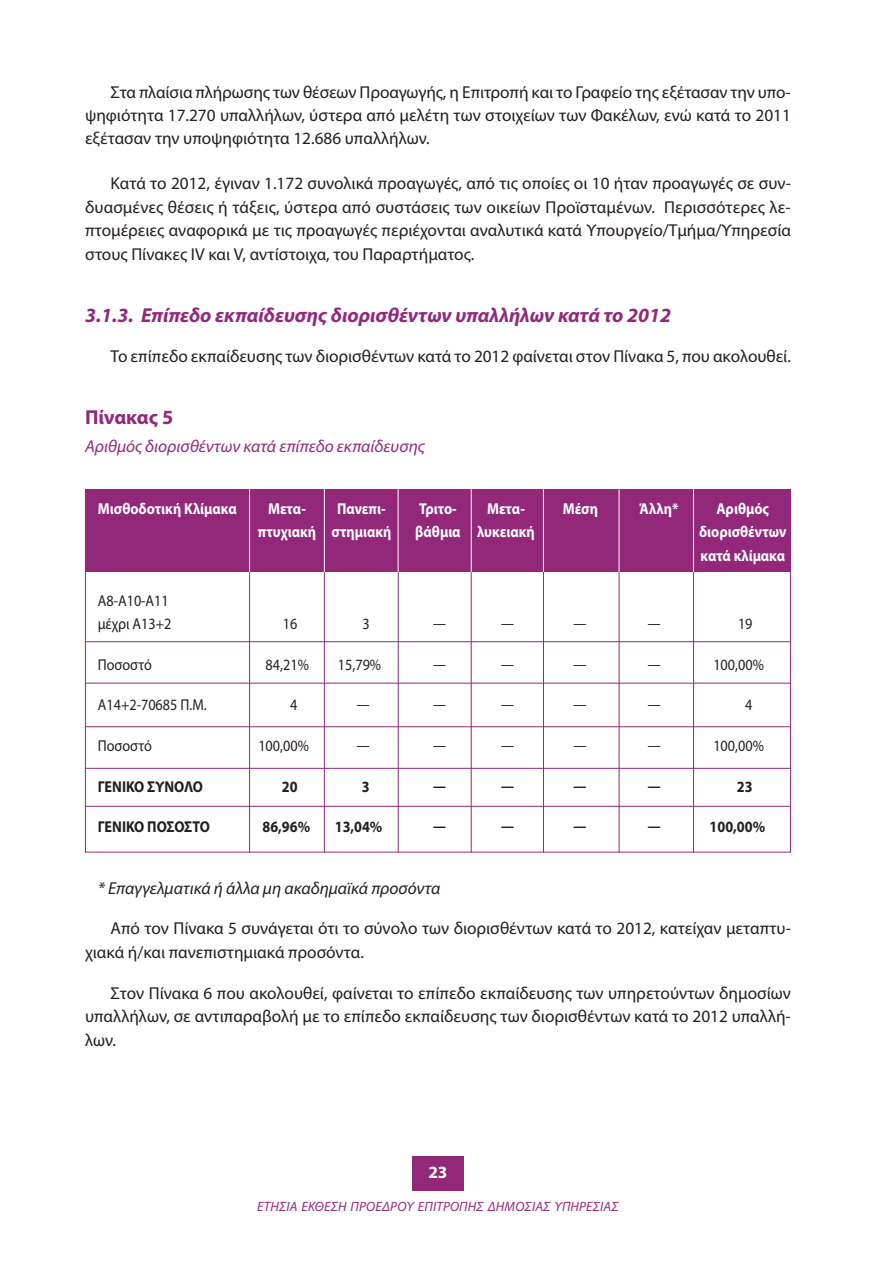
<style>
.page{position:relative;width:893px;height:1263px;background:#fff}
.page>*{position:absolute;margin:0;border:0;box-sizing:border-box;transform-origin:0 0}
.t1{font:italic 700 20.25px "Myriad Pro";color:#93287b}
.t2{font:700 20.25px "Myriad Pro";color:#93287b}
.t3{font:17.25px/23.5px "Myriad Pro";color:#231f20;text-align:justify}
.t4{font:italic 17.25px "Myriad Pro";color:#93287b}
.t5{font:italic 17.25px "Myriad Pro";color:#231f20}
.t6{font:700 17.25px "Myriad Pro";color:#fff}
.t7{font:700 15.75px/23.5px "Myriad Pro";color:#fff;scale:.9 1}
.t8{font:15.75px/23.5px "Myriad Pro";color:#231f20;scale:.9 1}
.t9{font:700 15.75px "Myriad Pro";color:#231f20;scale:.9 1}
.t10{font:15px "Lucida Grande";color:#231f20;scale:.9 1}
.t11{font:700 15px "Lucida Grande";color:#231f20;scale:.9 1}
.t12{font:italic 13.5px "Myriad Pro";letter-spacing:.015em;color:#93287b}
</style>
<div class="page">
<div style="left:412px;top:1157px;width:51px;height:34px;background:#93287b"></div>
<hr style="left:249px;top:569px;width:1px;height:283px;background:#93287b">
<hr style="left:324px;top:569px;width:1px;height:283px;background:#93287b">
<hr style="left:398px;top:568px;width:1px;height:284px;background:#93287b">
<hr style="left:471px;top:568px;width:1px;height:284px;background:#93287b">
<hr style="left:543px;top:568px;width:1px;height:284px;background:#93287b">
<hr style="left:693px;top:569px;width:1px;height:283px;background:#93287b">
<hr style="left:619px;top:569px;width:1px;height:284px;background:#93287b">
<div style="left:85px;top:490px;width:706px;height:82px;background:#93287b"></div>
<hr style="left:249px;top:489px;width:1px;height:83px;background:#fff">
<hr style="left:324px;top:489px;width:1px;height:83px;background:#fff">
<hr style="left:398px;top:489px;width:1px;height:83px;background:#fff">
<hr style="left:471px;top:489px;width:1px;height:83px;background:#fff">
<hr style="left:543px;top:489px;width:1px;height:83px;background:#fff">
<hr style="left:693px;top:489px;width:1px;height:83px;background:#fff">
<hr style="left:85px;top:641px;width:706px;height:1px;background:#93287b">
<hr style="left:85px;top:683px;width:706px;height:1px;background:#93287b">
<hr style="left:85px;top:726px;width:706px;height:1px;background:#93287b">
<hr style="left:85px;top:768px;width:706px;height:1px;background:#93287b">
<hr style="left:85px;top:806px;width:706px;height:1px;background:#93287b">
<hr style="left:619px;top:489px;width:1px;height:83px;background:#fff">
<p class="t3" style="left:85px;top:82px;width:707px;text-indent:26px">Στα πλαίσια πλήρωσης των θέσεων Προαγωγής, η Επιτροπή και το Γραφείο της εξέτασαν την υπο&shy;ψηφιότητα 17.270 υπαλλήλων, ύστερα από μελέτη των στοιχείων των Φακέλων, ενώ κατά το 2011 εξέτασαν την υποψηφιότητα 12.686 υπαλλήλων.</p>
<p class="t3" style="left:85px;top:173px;width:708px;text-indent:26px">Κατά το 2012, έγιναν 1.172 συνολικά προαγωγές, από τις οποίες οι 10 ήταν προαγωγές σε συν&shy;δυασμένες θέσεις ή τάξεις, ύστερα από συστάσεις των οικείων Προϊσταμένων. Περισσότερες λε&shy;πτομέρειες αναφορικά με τις προαγωγές περιέχονται αναλυτικά κατά Υπουργείο/Τμήμα/Υπηρεσία στους Πίνακες IV και V, αντίστοιχα, του Παραρτήματος.</p>
<p class="t1" style="left:85px;top:307px;width:588px">3.1.3. Επίπεδο εκπαίδευσης διορισθέντων υπαλλήλων κατά το 2012</p>
<p class="t3" style="left:111px;top:346px;width:682px">Το επίπεδο εκπαίδευσης των διορισθέντων κατά το 2012 φαίνεται στον Πίνακα 5, που ακολουθεί.</p>
<p class="t2" style="left:85px;top:410px;width:90px">Πίνακας 5</p>
<p class="t4" style="left:85px;top:440px;width:341px">Αριθμός διορισθέντων κατά επίπεδο εκπαίδευσης</p>
<p class="t7" style="left:98px;top:498px;width:156px">Μισθοδοτική Κλίμακα</p>
<p class="t7" style="left:268px;top:498px;width:44px">Μετα-</p>
<p class="t7" style="left:337px;top:498px;width:56px">Πανεπι-</p>
<p class="t7" style="left:419px;top:498px;width:44px">Τριτο-</p>
<p class="t7" style="left:487px;top:498px;width:44px">Μετα-</p>
<p class="t7" style="left:563px;top:498px;width:41px">Μέση</p>
<p class="t7" style="left:640px;top:498px;width:45px">Άλλη*</p>
<p class="t7" style="left:716px;top:498px;width:60px">Αριθμός</p>
<p class="t7" style="left:258px;top:521px;width:150px">πτυχιακή στημιακή</p>
<p class="t7" style="left:415px;top:521px;width:134px">βάθμια λυκειακή</p>
<p class="t7" style="left:699px;top:521px;width:99px">διορισθέντων κατά κλίμακα</p>
<p class="t8" style="left:98px;top:590px;width:83px">Α8-Α10-Α11 μέχρι Α13+2</p>
<p class="t8" style="left:283px;top:613px;width:18px">16</p>
<p class="t8" style="left:363px;top:613px;width:10px">3</p>
<p class="t10" style="left:433px;top:615px;width:16px">―</p>
<p class="t10" style="left:501px;top:615px;width:16px">―</p>
<p class="t10" style="left:573px;top:615px;width:16px">―</p>
<p class="t10" style="left:648px;top:615px;width:16px">―</p>
<p class="t8" style="left:738px;top:613px;width:18px">19</p>
<p class="t8" style="left:98px;top:654px;width:62px">Ποσοστό</p>
<p class="t8" style="left:266px;top:654px;width:50px">84,21%</p>
<p class="t8" style="left:338px;top:654px;width:50px">15,79%</p>
<p class="t10" style="left:433px;top:655px;width:16px">―</p>
<p class="t10" style="left:501px;top:655px;width:16px">―</p>
<p class="t10" style="left:573px;top:655px;width:16px">―</p>
<p class="t10" style="left:648px;top:655px;width:16px">―</p>
<p class="t8" style="left:713px;top:654px;width:58px">100,00%</p>
<p class="t8" style="left:98px;top:695px;width:123px">Α14+2-70685 Π.Μ.</p>
<p class="t8" style="left:290px;top:695px;width:10px">4</p>
<p class="t10" style="left:356px;top:696px;width:16px">―</p>
<p class="t10" style="left:433px;top:696px;width:16px">―</p>
<p class="t10" style="left:501px;top:696px;width:16px">―</p>
<p class="t10" style="left:573px;top:696px;width:16px">―</p>
<p class="t10" style="left:648px;top:696px;width:16px">―</p>
<p class="t8" style="left:745px;top:695px;width:10px">4</p>
<p class="t8" style="left:98px;top:735px;width:62px">Ποσοστό</p>
<p class="t8" style="left:258px;top:735px;width:58px">100,00%</p>
<p class="t10" style="left:356px;top:736px;width:16px">―</p>
<p class="t10" style="left:433px;top:736px;width:16px">―</p>
<p class="t10" style="left:501px;top:736px;width:16px">―</p>
<p class="t10" style="left:573px;top:736px;width:16px">―</p>
<p class="t10" style="left:648px;top:736px;width:16px">―</p>
<p class="t8" style="left:713px;top:735px;width:58px">100,00%</p>
<p class="t9" style="left:98px;top:780px;width:118px">ΓΕΝΙΚΟ ΣΥΝΟΛΟ</p>
<p class="t9" style="left:282px;top:780px;width:19px">20</p>
<p class="t9" style="left:362px;top:780px;width:10px">3</p>
<p class="t11" style="left:433px;top:777px;width:16px">―</p>
<p class="t11" style="left:501px;top:777px;width:16px">―</p>
<p class="t11" style="left:573px;top:777px;width:16px">―</p>
<p class="t11" style="left:648px;top:777px;width:16px">―</p>
<p class="t9" style="left:737px;top:780px;width:19px">23</p>
<p class="t9" style="left:98px;top:821px;width:126px">ΓΕΝΙΚΟ ΠΟΣΟΣΤΟ</p>
<p class="t9" style="left:262px;top:821px;width:54px">86,96%</p>
<p class="t9" style="left:335px;top:821px;width:54px">13,04%</p>
<p class="t11" style="left:433px;top:818px;width:16px">―</p>
<p class="t11" style="left:501px;top:818px;width:16px">―</p>
<p class="t11" style="left:573px;top:818px;width:16px">―</p>
<p class="t11" style="left:648px;top:818px;width:16px">―</p>
<p class="t9" style="left:710px;top:821px;width:63px">100,00%</p>
<p class="t5" style="left:98px;top:882px;width:344px">* Επαγγελματικά ή άλλα μη ακαδημαϊκά προσόντα</p>
<p class="t3" style="left:85px;top:918px;width:708px;text-indent:26px">Από τον Πίνακα 5 συνάγεται ότι το σύνολο των διορισθέντων κατά το 2012, κατείχαν μεταπτυ&shy;χιακά ή/και πανεπιστημιακά προσόντα.</p>
<p class="t3" style="left:85px;top:982px;width:707px;text-indent:26px">Στον Πίνακα 6 που ακολουθεί, φαίνεται το επίπεδο εκπαίδευσης των υπηρετούντων δημοσίων υπαλλήλων, σε αντιπαραβολή με το επίπεδο εκπαίδευσης των διορισθέντων κατά το 2012 υπαλλή&shy;λων.</p>
<p class="t6" style="left:428px;top:1166px;width:21px">23</p>
<p class="t12" style="left:257px;top:1202px;width:363px">ΕΤΗΣΙΑ ΕΚΘΕΣΗ ΠΡΟΕΔΡΟΥ ΕΠΙΤΡΟΠΗΣ ΔΗΜΟΣΙΑΣ ΥΠΗΡΕΣΙΑΣ</p>
</div>
